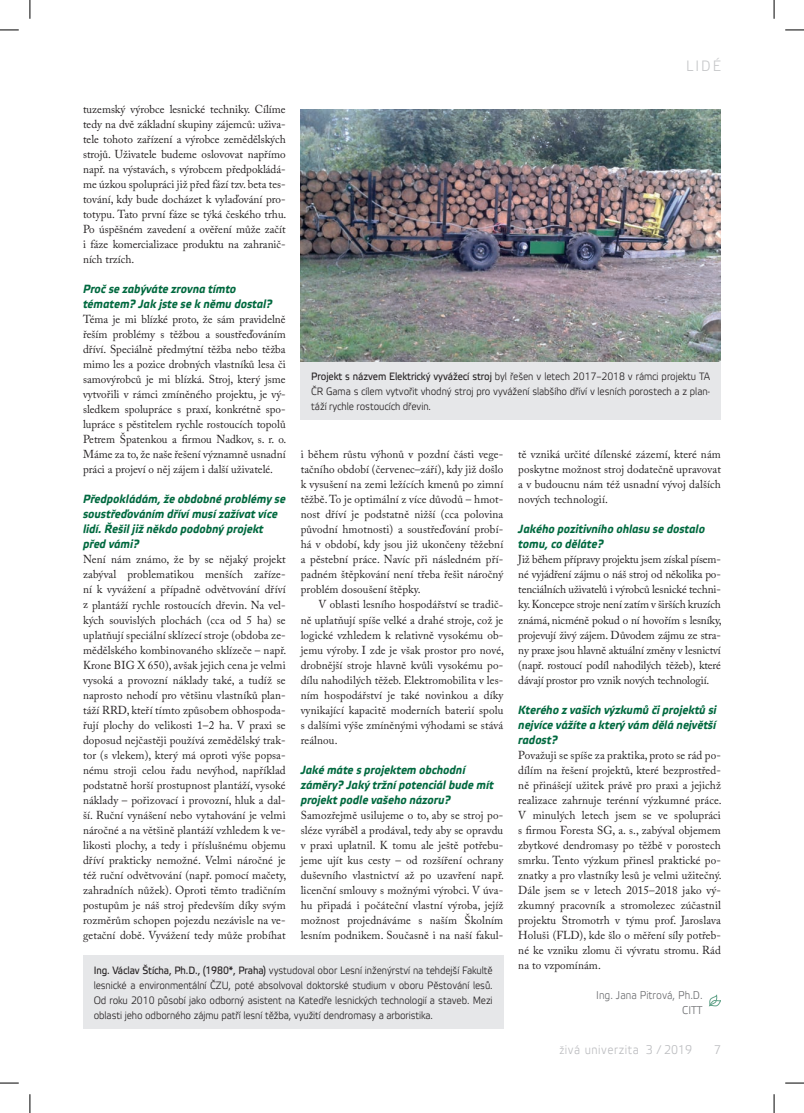
<style>
.page{position:relative;width:804px;height:1113px;background:#fff}
.page>*{position:absolute;margin:0;border:0;box-sizing:border-box;transform-origin:0 0}
.t1{font:300 15px "Etelka";color:#c7c8ca;scale:.9 1}
.t2{font:300 12.5px "Etelka";letter-spacing:.05em;color:#bcbdc0;scale:.9 1}
.t3{font:italic 700 11.88px/15px "Etelka Text";color:#00693f;scale:.9 1}
.t4{font:11.5px/15px "Adobe Caslon Pro";letter-spacing:.01em;color:#231f20;text-align:justify}
.t5{font:300 11.25px/15px "Etelka";color:#6c6d70;text-align:right;scale:.9 1}
.t6{font:300 10.62px/15px "Etelka";letter-spacing:-.01em;color:#231f20;text-align:justify;scale:.9 1}
.s1{font-family:"Etelka Text";font-weight:400}
.s2{font-size:11.25px}
</style>
<div class="page">
<div style="left:83px;top:955px;width:420px;height:74px;background:#e6e7e9"></div>
<div style="left:301px;top:361px;width:420px;height:59px;background:#e6e7e9"></div>
<svg style="left:709px;top:994px;width:12px;height:13px"></svg>
<img style="left:301px;top:109px;width:420px;height:252px">
<svg style="left:0;top:29px;width:19px;height:2px"></svg>
<svg style="left:785px;top:29px;width:19px;height:2px"></svg>
<svg style="left:0;top:1082px;width:19px;height:1px"></svg>
<svg style="left:785px;top:1082px;width:19px;height:1px"></svg>
<svg style="left:29px;top:0;width:2px;height:19px"></svg>
<svg style="left:29px;top:1094px;width:2px;height:18px"></svg>
<svg style="left:773px;top:0;width:2px;height:19px"></svg>
<svg style="left:773px;top:1094px;width:2px;height:18px"></svg>
<h1 class="t1" style="left:686px;top:57px;width:40px">LIDÉ</h1>
<p class="t4" style="left:83px;top:102px;width:205px">tuzemský výrobce lesnické techniky. Cílíme tedy na dvě základní skupiny zájemců: uživa&shy;tele tohoto zařízení a výrobce zemědělských strojů. Uživatele budeme oslovovat napřímo např. na výstavách, s výrobcem předpokládá&shy;me úzkou spolupráci již před fází tzv. beta tes&shy;tování, kdy bude docházet k vylaďování pro&shy;totypu. Tato první fáze se týká českého trhu.<br>Po úspěšném zavedení a ověření může začít i fáze komercializace produktu na zahranič&shy;ních trzích.</p>
<p class="t3" style="left:83px;top:282px;width:212px">Proč se zabýváte zrovna tímto tématem? Jak jste se k němu dostal?</p>
<p class="t4" style="left:83px;top:312px;width:205px">Téma je mi blízké proto, že sám pravidelně řeším problémy s těžbou a soustřeďováním dříví. Speciálně předmýtní těžba nebo těžba mimo les a pozice drobných vlastníků lesa či samovýrobců je mi blízká. Stroj, který jsme vytvořili v rámci zmíněného projektu, je vý&shy;sledkem spolupráce s praxí, konkrétně spo&shy;lupráce s pěstitelem rychle rostoucích topolů Petrem Špatenkou a firmou Nadkov, s. r. o.<br>Máme za to, že naše řešení významně usnadní práci a projeví o něj zájem i další uživatelé.</p>
<p class="t3" style="left:83px;top:492px;width:227px">Předpokládám, že obdobné problémy se soustřeďováním dříví musí zažívat více lidí. Řešil již někdo podobný projekt před vámi?</p>
<p class="t4" style="left:83px;top:552px;width:205px">Není nám známo, že by se nějaký projekt zabýval problematikou menších zaříze&shy;ní k vyvážení a případně odvětvování dříví z plantáží rychle rostoucích dřevin. Na vel&shy;kých souvislých plochách (cca od 5 ha) se uplatňují speciální sklízecí stroje (obdoba ze&shy;mědělského kombinovaného sklízeče – např.<br>Krone BIG X 650), avšak jejich cena je velmi vysoká a provozní náklady také, a tudíž se naprosto nehodí pro většinu vlastníků plan&shy;táží RRD, kteří tímto způsobem obhospoda&shy;řují plochy do velikosti 1–2 ha. V praxi se doposud nejčastěji používá zemědělský trak&shy;tor (s vlekem), který má oproti výše popsa&shy;nému stroji celou řadu nevýhod, například podstatně horší prostupnost plantáží, vysoké náklady – pořizovací i provozní, hluk a dal&shy;ší. Ruční vynášení nebo vytahování je velmi náročné a na většině plantáží vzhledem k ve&shy;likosti plochy, a tedy i příslušnému objemu dříví prakticky nemožné. Velmi náročné je též ruční odvětvování (např. pomocí mačety, zahradních nůžek). Oproti těmto tradičním postupům je náš stroj především díky svým rozměrům schopen pojezdu nezávisle na ve&shy;getační době. Vyvážení tedy může probíhat</p>
<p class="t6" style="left:311px;top:369px;width:445px"><span class="s1">Projekt s názvem Elektrický vyvážecí stroj</span> byl řešen v letech 2017–2018 v rámci projektu TA ČR Gama s cílem vytvořit vhodný stroj pro vyvážení slabšího dříví v lesních porostech a z plan&shy;táží rychle rostoucích dřevin.</p>
<p class="t4" style="left:301px;top:447px;width:204px">i během růstu výhonů v pozdní části vege&shy;tačního období (červenec–září), kdy již došlo k vysušení na zemi ležících kmenů po zimní těžbě. To je optimální z více důvodů – hmot&shy;nost dříví je podstatně nižší (cca polovina původní hmotnosti) a soustřeďování probí&shy;há v období, kdy jsou již ukončeny těžební a pěstební práce. Navíc při následném pří&shy;padném štěpkování není třeba řešit náročný problém dosoušení štěpky.</p>
<p class="t4" style="left:301px;top:597px;width:205px;text-indent:18px">V oblasti lesního hospodářství se tradič&shy;ně uplatňují spíše velké a drahé stroje, což je logické vzhledem k relativně vysokému ob&shy;jemu výroby. I zde je však prostor pro nové, drobnější stroje hlavně kvůli vysokému po&shy;dílu nahodilých těžeb. Elektromobilita v les&shy;ním hospodářství je také novinkou a díky vynikající kapacitě moderních baterií spolu s dalšími výše zmíněnými výhodami se stává reálnou.</p>
<p class="t3" style="left:301px;top:762px;width:216px">Jaké máte s projektem obchodní záměry? Jaký tržní potenciál bude mít projekt podle vašeho názoru?</p>
<p class="t4" style="left:301px;top:807px;width:205px">Samozřejmě usilujeme o to, aby se stroj po&shy;sléze vyráběl a prodával, tedy aby se opravdu v praxi uplatnil. K tomu ale ještě potřebu&shy;jeme ujít kus cesty – od rozšíření ochrany duševního vlastnictví až po uzavření např. licenční smlouvy s možnými výrobci. V úva&shy;hu připadá i počáteční vlastní výroba, jejíž možnost projednáváme s naším Školním lesním podnikem. Současně i na naší fakul-</p>
<p class="t4" style="left:518px;top:447px;width:204px">tě vzniká určité dílenské zázemí, které nám poskytne možnost stroj dodatečně upravovat a v budoucnu nám též usnadní vývoj dalších nových technologií.</p>
<p class="t3" style="left:518px;top:522px;width:209px">Jakého pozitivního ohlasu se dostalo tomu, co děláte?</p>
<p class="t4" style="left:518px;top:552px;width:205px">Již během přípravy projektu jsem získal písem&shy;né vyjádření zájmu o náš stroj od několika po&shy;tenciálních uživatelů i výrobců lesnické techni&shy;ky. Koncepce stroje není zatím v širších kruzích známá, nicméně pokud o ní hovořím s lesníky, projevují živý zájem. Důvodem zájmu ze stra&shy;ny praxe jsou hlavně aktuální změny v lesnictví (např. rostoucí podíl nahodilých těžeb), které dávají prostor pro vznik nových technologií.</p>
<p class="t3" style="left:518px;top:702px;width:222px;text-align:justify">Kterého z vašich výzkumů či projektů si nejvíce vážíte a který vám dělá největší radost?</p>
<p class="t4" style="left:518px;top:747px;width:205px">Považuji se spíše za praktika, proto se rád po&shy;dílím na řešení projektů, které bezprostřed&shy;ně přinášejí užitek právě pro praxi a jejichž realizace zahrnuje terénní výzkumné práce.<br>V minulých letech jsem se ve spolupráci s firmou Foresta SG, a. s., zabýval objemem zbytkové dendromasy po těžbě v porostech smrku. Tento výzkum přinesl praktické po&shy;znatky a pro vlastníky lesů je velmi užitečný.<br>Dále jsem se v letech 2015–2018 jako vý&shy;zkumný pracovník a stromolezec zúčastnil projektu Stromotrh v týmu prof. Jaroslava Holuši (FLD), kde šlo o měření síly potřeb&shy;né ke vzniku zlomu či vývratu stromu. Rád na to vzpomínám.</p>
<p class="t5" style="left:596px;top:987px;width:120px">Ing. Jana Pitrová, Ph.D.<br>CITT</p>
<p class="t6" style="left:94px;top:962px;width:445px"><span class="s1">Ing. Václav Štícha, Ph.D., (1980*, Praha)</span> vystudoval obor Lesní inženýrství na tehdejší Fakultě lesnické a environmentální ČZU, poté absolvoval doktorské studium v oboru Pěstování lesů.<br>Od roku 2010 působí jako odborný asistent na Katedře lesnických technologií a staveb. Mezi oblasti jeho odborného zájmu patří lesní těžba, využití dendromasy a arboristika.</p>
<p class="t2" style="left:559px;top:1041px;width:149px"><span class="s2">ž</span>ivá univerzita 3 / 2019</p>
<p class="t2" style="left:714px;top:1041px;width:9px">7</p>
</div>
